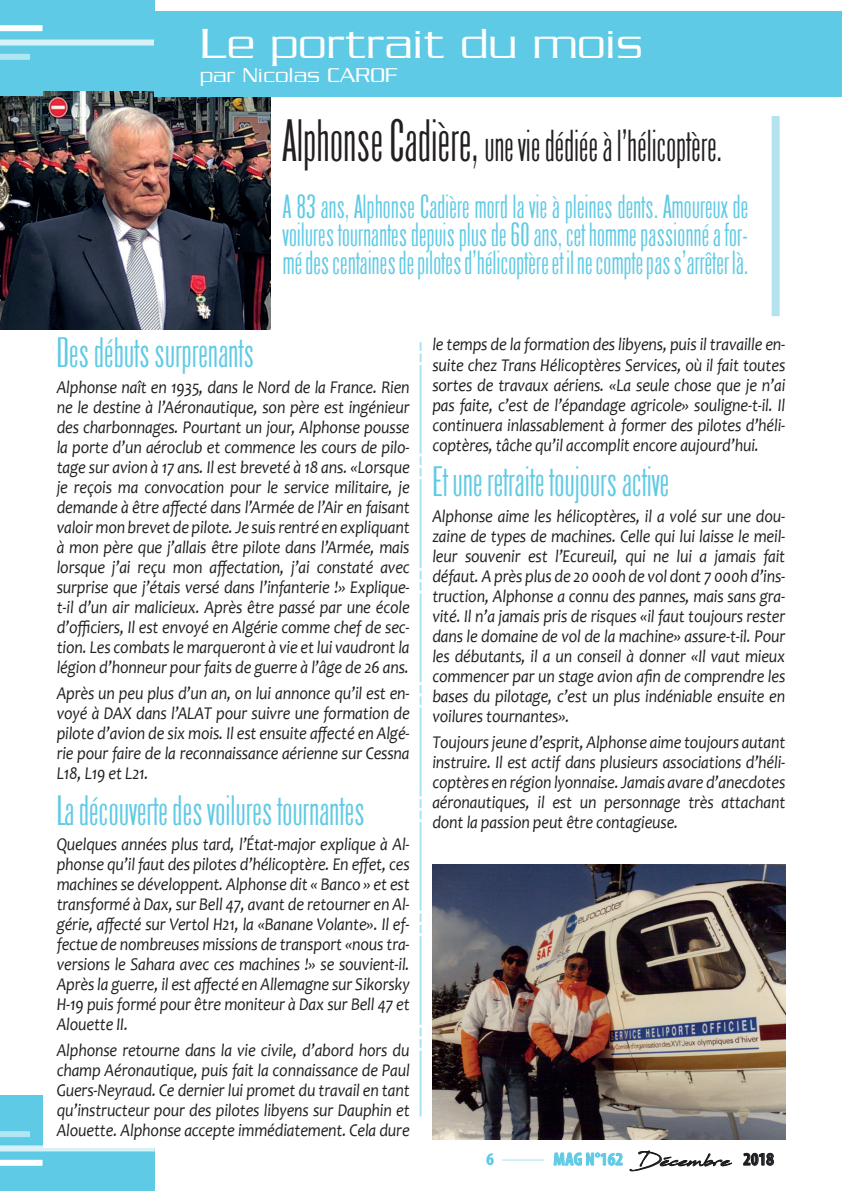
<style>
.page{position:relative;width:842px;height:1191px;background:#fff}
.page>*{position:absolute;margin:0;border:0;box-sizing:border-box;transform-origin:0 0}
.t1{font:42px "Sekunda";letter-spacing:.04em;color:#fff}
.t2{font:40px "Arizona";color:#231f20;scale:.93 1}
.t3{font:38px "Arizona";color:#5fcae5}
.t4{font:30px/28px "Arizona";color:#5fcae5;text-align:justify}
.t5{font:20px "Sekunda";letter-spacing:.04em;color:#fff}
.t6{font:italic 18px/20px "Candara";letter-spacing:-.01em;color:#231f20;text-align:justify;scale:.9 1}
.t7{font:italic 200 18px "Avant Garde";color:#5fcae5}
.s1{font-size:53.4px}
.s2{font-family:"Myriad Pro";font-weight:900;font-style:normal;font-stretch:condensed}
.s3{font-family:"Myriad Pro";font-weight:700;font-style:normal;font-stretch:condensed}
.s4{font-family:"Javacom";font-weight:400;font-style:normal;color:#1a1c21}
.s5{font-family:"Myriad Pro";font-weight:700;font-style:normal;font-stretch:condensed;color:#1a1c21}
</style>
<div class="page">
<svg style="left:553px;top:1152px;width:70px;height:14px"></svg>
<svg style="left:629px;top:1150px;width:103px;height:21px"></svg>
<svg style="left:743px;top:1152px;width:31px;height:14px"></svg>
<div style="left:0;top:1095px;width:43px;height:96px;background:#5fcae5"></div>
<div style="left:0;top:1148px;width:155px;height:43px;background:#5fcae5"></div>
<div style="left:0;top:1159px;width:43px;height:6px;background:#fff"></div>
<svg style="left:0;top:1145px;width:155px;height:6px"></svg>
<div style="left:0;top:1131px;width:30px;height:6px;background:#b0e5f2"></div>
<div style="left:0;top:42px;width:270px;height:288px;background:#5fcae5"></div>
<img style="left:0;top:92px;width:270px;height:238px">
<div style="left:0;top:0;width:43px;height:95px;background:#5fcae5"></div>
<div style="left:0;top:0;width:155px;height:43px;background:#5fcae5"></div>
<div style="left:0;top:25px;width:43px;height:6px;background:#fff"></div>
<div style="left:0;top:40px;width:155px;height:6px;background:#d6f1f8"></div>
<div style="left:0;top:54px;width:30px;height:6px;background:#b0e5f2"></div>
<div style="left:155px;top:11px;width:687px;height:86px;background:#5fcae5"></div>
<svg style="left:420px;top:342px;width:2px;height:774px;background:#bfe9f4"></svg>
<div style="left:772px;top:116px;width:8px;height:200px;background:#b5e2ef"></div>
<img style="left:432px;top:864px;width:353px;height:276px">
<h1 class="t1" style="left:200px;top:21px;width:443px">Le portrait du mois</h1>
<p class="t5" style="left:200px;top:64px;width:198px">par Nicolas CAROF</p>
<h2 class="t2" style="left:283px;top:122px;width:474px"><span class="s1">Alphonse Cadière,</span> une vie dédiée à l’hélicoptère.</h2>
<h3 class="t4" style="left:283px;top:193px;width:467px">A 83 ans, Alphonse Cadière mord la vie à pleines dents. Amoureux de voilures tournantes depuis plus de 60 ans, cet homme passionné a for&shy;mé des centaines de pilotes d’hélicoptère et il ne compte pas s’arrêter là.</h3>
<h3 class="t3" style="left:57px;top:330px;width:199px">Des débuts surprenants</h3>
<p class="t6" style="left:57px;top:377px;width:394px">Alphonse naît en 1935, dans le Nord de la France. Rien ne le destine à l’Aéronautique, son père est ingénieur des charbonnages. Pourtant un jour, Alphonse pousse la porte d’un aéroclub et commence les cours de pilo&shy;tage sur avion à 17 ans. Il est breveté à 18 ans. «Lorsque je reçois ma convocation pour le service militaire, je demande à être affecté dans l’Armée de l’Air en faisant valoir mon brevet de pilote. Je suis rentré en expliquant à mon père que j’allais être pilote dans l’Armée, mais lorsque j’ai reçu mon affectation, j’ai constaté avec surprise que j’étais versé dans l’infanterie !» Explique&shy;t-il d’un air malicieux. Après être passé par une école d’officiers, Il est envoyé en Algérie comme chef de sec&shy;tion. Les combats le marqueront à vie et lui vaudront la légion d’honneur pour faits de guerre à l’âge de 26 ans.</p>
<p class="t6" style="left:57px;top:683px;width:394px">Après un peu plus d’un an, on lui annonce qu’il est en&shy;voyé à DAX dans l’ALAT pour suivre une formation de pilote d’avion de six mois. Il est ensuite affecté en Algé&shy;rie pour faire de la reconnaissance aérienne sur Cessna L18, L19 et L21.</p>
<h3 class="t3" style="left:57px;top:787px;width:310px">La découverte des voilures tournantes</h3>
<p class="t6" style="left:57px;top:834px;width:394px">Quelques années plus tard, l’État-major explique à Al&shy;phonse qu’il faut des pilotes d’hélicoptère. En effet, ces machines se développent. Alphonse dit « Banco » et est transformé à Dax, sur Bell 47, avant de retourner en Al&shy;gérie, affecté sur Vertol H21, la «Banane Volante». Il ef&shy;fectue de nombreuses missions de transport «nous tra&shy;versions le Sahara avec ces machines !» se souvient-il.<br>Après la guerre, il est affecté en Allemagne sur Sikorsky H-19 puis formé pour être moniteur à Dax sur Bell 47 et Alouette II.</p>
<p class="t6" style="left:57px;top:1040px;width:394px">Alphonse retourne dans la vie civile, d’abord hors du champ Aéronautique, puis fait la connaissance de Paul Guers-Neyraud. Ce dernier lui promet du travail en tant qu’instructeur pour des pilotes libyens sur Dauphin et Alouette. Alphonse accepte immédiatement. Cela dure</p>
<p class="t6" style="left:432px;top:334px;width:394px">le temps de la formation des libyens, puis il travaille en&shy;suite chez Trans Hélicoptères Services, où il fait toutes sortes de travaux aériens. «La seule chose que je n’ai pas faite, c’est de l’épandage agricole» souligne-t-il. Il continuera inlassablement à former des pilotes d’héli&shy;coptères, tâche qu’il accomplit encore aujourd’hui.</p>
<h3 class="t3" style="left:432px;top:459px;width:239px">Et une retraite toujours active</h3>
<p class="t6" style="left:432px;top:506px;width:394px">Alphonse aime les hélicoptères, il a volé sur une dou&shy;zaine de types de machines. Celle qui lui laisse le meil&shy;leur souvenir est l’Ecureuil, qui ne lui a jamais fait défaut. A près plus de 20 000h de vol dont 7 000h d’ins&shy;truction, Alphonse a connu des pannes, mais sans gra&shy;vité. Il n’a jamais pris de risques «il faut toujours rester dans le domaine de vol de la machine» assure-t-il. Pour les débutants, il a un conseil à donner «Il vaut mieux commencer par un stage avion afin de comprendre les bases du pilotage, c’est un plus indéniable ensuite en voilures tournantes».</p>
<p class="t6" style="left:432px;top:731px;width:394px">Toujours jeune d’esprit, Alphonse aime toujours autant instruire. Il est actif dans plusieurs associations d’héli&shy;coptères en région lyonnaise. Jamais avare d’anecdotes aéronautiques, il est un personnage très attachant dont la passion peut être contagieuse.</p>
<p class="t7" style="left:486px;top:1148px;width:289px"><span class="s2">6</span> --------- <span class="s3">MAG N°162</span> <span class="s4">Décembre</span> <span class="s5">2018</span></p>
</div>
